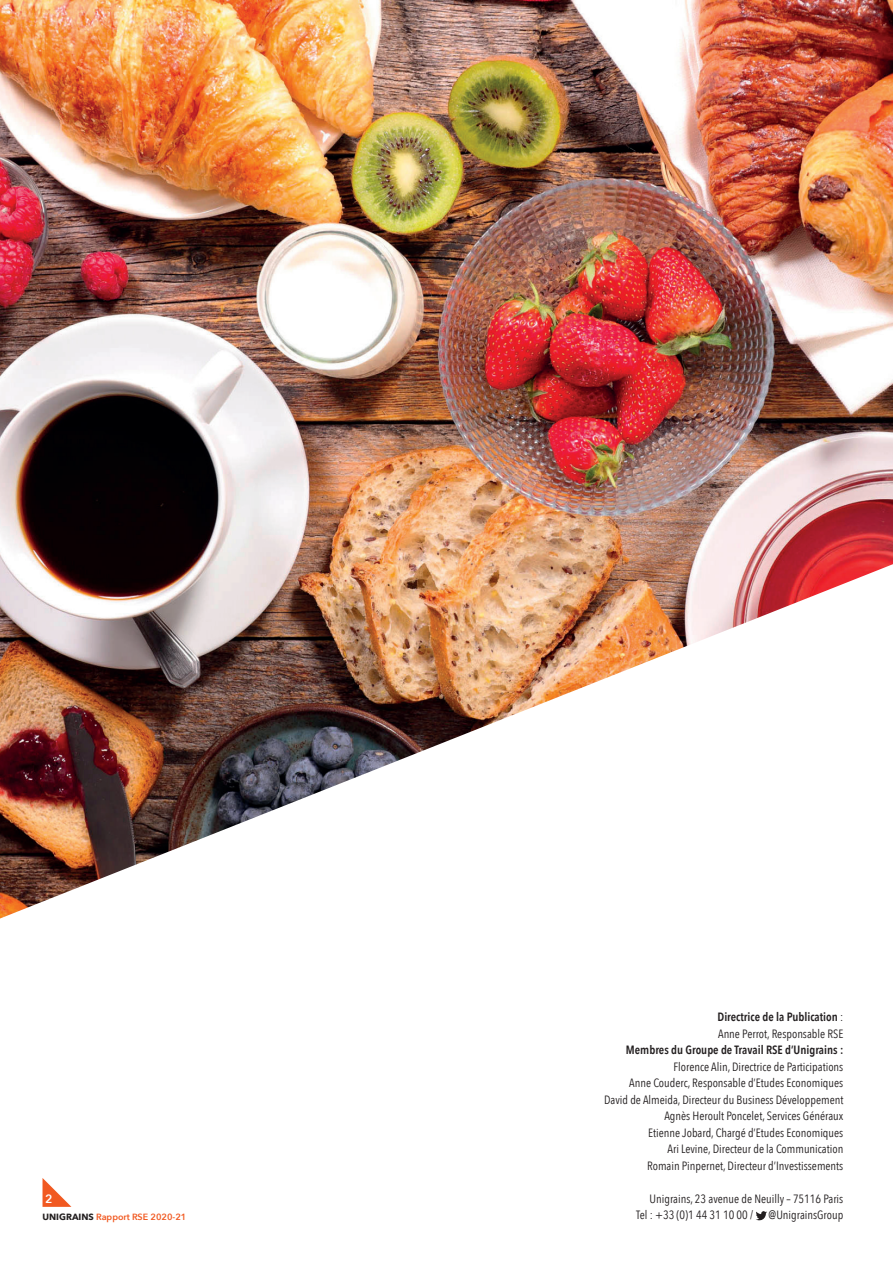
<style>
.page{position:relative;width:893px;height:1263px;background:#fff}
.page>*{position:absolute;margin:0;border:0;box-sizing:border-box;transform-origin:0 0}
.t1{font:12px/16.5px "Avenir Next Condensed";color:#231f20}
.t2{font:600 12px "Avenir Next Condensed";color:#231f20}
.t3{font:600 12px "Avenir Next";color:#fff}
.t4{font:600 9px "Avenir Next";color:#f15921}
.s1{font-weight:600}
.s2{font-weight:700;color:#231f20}
</style>
<div class="page">
<img style="left:0;top:0;width:893px;height:564px">
<img style="left:0;top:564px;width:893px;height:643px">
<svg style="left:43px;top:1178px;width:28px;height:29px"></svg>
<img style="left:756px;top:1211px;width:11px;height:10px">
<p class="t3" style="left:45px;top:1188px;width:9px">2</p>
<p class="t1" style="left:717px;top:1008px;width:127px"><span class="s1">Directrice de la Publication</span> :<br>Anne Perrot, Responsable RSE</p>
<p class="t2" style="left:626px;top:1040px;width:219px">Membres du Groupe de Travail RSE d’Unigrains :</p>
<p class="t1" style="left:604px;top:1058px;width:241px;text-align:right">Florence Alin, Directrice de Participations<br>Anne Couderc, Responsable d’Etudes Economiques David de Almeida, Directeur du Business Développement Agnès Heroult Poncelet, Services Généraux<br>Etienne Jobard, Chargé d’Etudes Economiques<br>Ari Levine, Directeur de la Communication<br>Romain Pinpernet, Directeur d’Investissements</p>
<p class="t1" style="left:650px;top:1190px;width:195px">Unigrains, 23 avenue de Neuilly – 75116 Paris</p>
<p class="t4" style="left:43px;top:1209px;width:145px"><span class="s2">UNIGRAINS</span> Rapport RSE 2020-21</p>
<p class="t1" style="left:636px;top:1206px;width:118px">Tel : +33 (0)1 44 31 10 00 /</p>
<p class="t1" style="left:769px;top:1206px;width:76px">@UnigrainsGroup</p>
</div>
